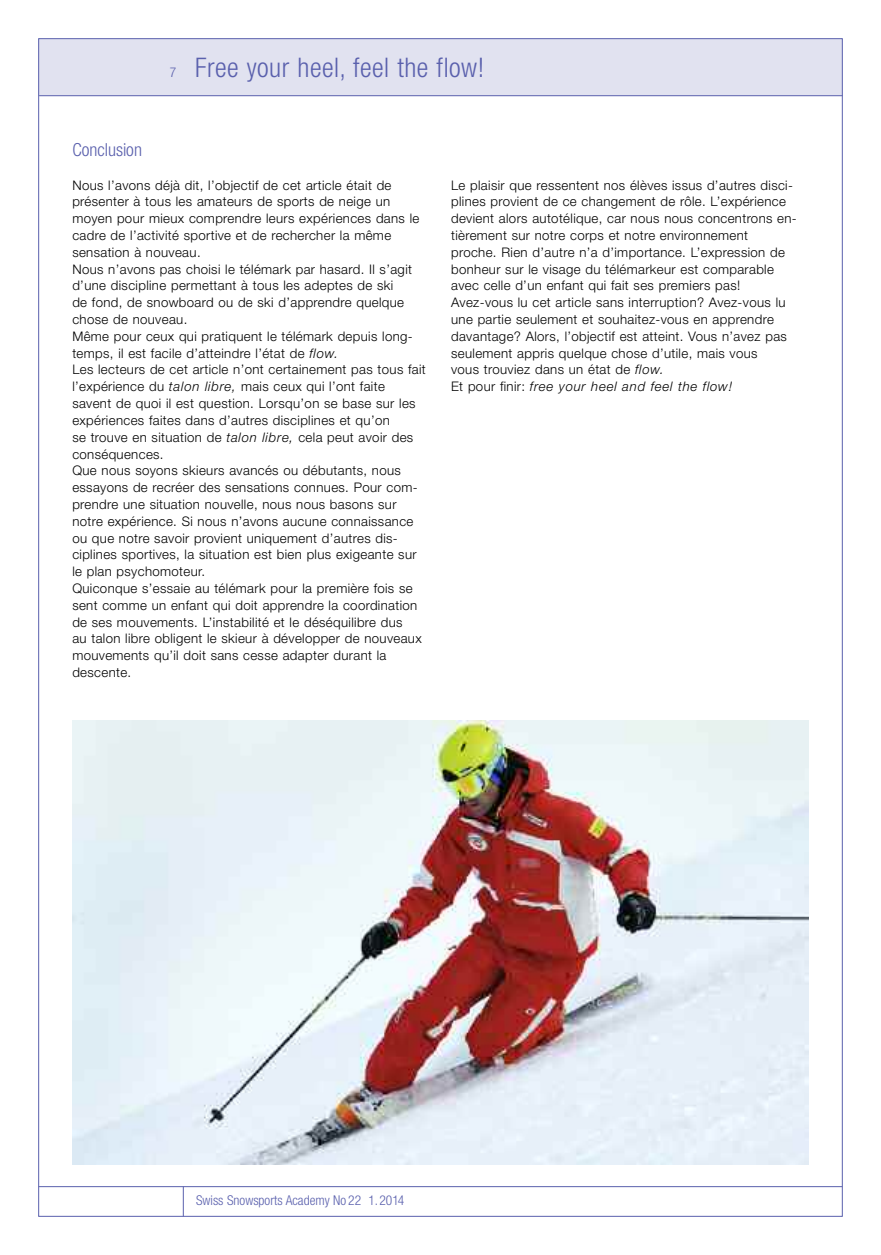
<style>
.page{position:relative;width:881px;height:1255px;background:#fff}
.page>*{position:absolute;margin:0;border:0;box-sizing:border-box;transform-origin:0 0}
.t1{font:300 condensed 27px "Helvetica Neue LT Std";letter-spacing:.02em;color:#5a60ad}
.t2{font:300 condensed 18px "Helvetica Neue LT Std";color:#5a60ad}
.t3{font:300 condensed 13.5px "Helvetica Neue LT Std";color:#5a60ad}
.t4{font:300 13.2px/16.8px "Helvetica Neue LT Std";letter-spacing:.03em;color:#000}
.s1{font-size:13.5px}
.s2{font-style:italic}
</style>
<div class="page">
<div style="left:38px;top:39px;width:804px;height:56px;background:#e1e2f0"></div>
<hr style="left:39px;top:95px;width:803px;height:1px;background:#5a60ad">
<hr style="left:39px;top:1186px;width:803px;height:1px;background:#5a60ad">
<hr style="left:183px;top:1186px;width:1px;height:30px;background:#5a60ad">
<img style="left:72px;top:720px;width:736px;height:444px">
<h1 class="t1" style="left:170px;top:58px;width:315px"><span class="s1">7</span> Free your heel, feel the flow!</h1>
<h2 class="t2" style="left:72px;top:143px;width:71px">Conclusion</h2>
<p class="t4" style="left:72px;top:178px;width:355px">Nous l’avons déjà dit, l’objectif de cet article était de présenter à tous les amateurs de sports de neige un moyen pour mieux comprendre leurs expériences dans le cadre de l’activité sportive et de rechercher la même sensation à nouveau.<br>Nous n’avons pas choisi le télémark par hasard. Il s’agit d’une discipline permettant à tous les adeptes de ski<br>de fond, de snowboard ou de ski d’apprendre quelque chose de nouveau.<br>Même pour ceux qui pratiquent le télémark depuis long&shy;temps, il est facile d’atteindre l’état de <span class="s2">flow.<br></span>Les lecteurs de cet article n’ont certainement pas tous fait l’expérience du <span class="s2">talon libre,</span> mais ceux qui l’ont faite savent de quoi il est question. Lorsqu’on se base sur les expériences faites dans d’autres disciplines et qu’on<br>se trouve en situation de <span class="s2">talon libre,</span> cela peut avoir des conséquences.<br>Que nous soyons skieurs avancés ou débutants, nous essayons de recréer des sensations connues. Pour com&shy;prendre une situation nouvelle, nous nous basons sur notre expérience. Si nous n’avons aucune connaissance ou que notre savoir provient uniquement d’autres dis&shy;ciplines sportives, la situation est bien plus exigeante sur le plan psychomoteur.<br>Quiconque s’essaie au télémark pour la première fois se sent comme un enfant qui doit apprendre la coordination de ses mouvements. L’instabilité et le déséquilibre dus<br>au talon libre obligent le skieur à développer de nouveaux mouvements qu’il doit sans cesse adapter durant la descente.</p>
<p class="t4" style="left:451px;top:178px;width:347px">Le plaisir que ressentent nos élèves issus d’autres disci&shy;plines provient de ce changement de rôle. L’expérience devient alors autotélique, car nous nous concentrons en&shy;tièrement sur notre corps et notre environnement proche. Rien d’autre n’a d’importance. L’expression de bonheur sur le visage du télémarkeur est comparable avec celle d’un enfant qui fait ses premiers pas!<br>Avez-vous lu cet article sans interruption? Avez-vous lu une partie seulement et souhaitez-vous en apprendre davantage? Alors, l’objectif est atteint. Vous n’avez pas seulement appris quelque chose d’utile, mais vous<br>vous trouviez dans un état de <span class="s2">flow.<br></span>Et pour finir: <span class="s2">free your heel and feel the flow!</span></p>
<p class="t3" style="left:196px;top:1195px;width:210px">Swiss Snowsports Academy No 22 1.2014</p>
</div>
